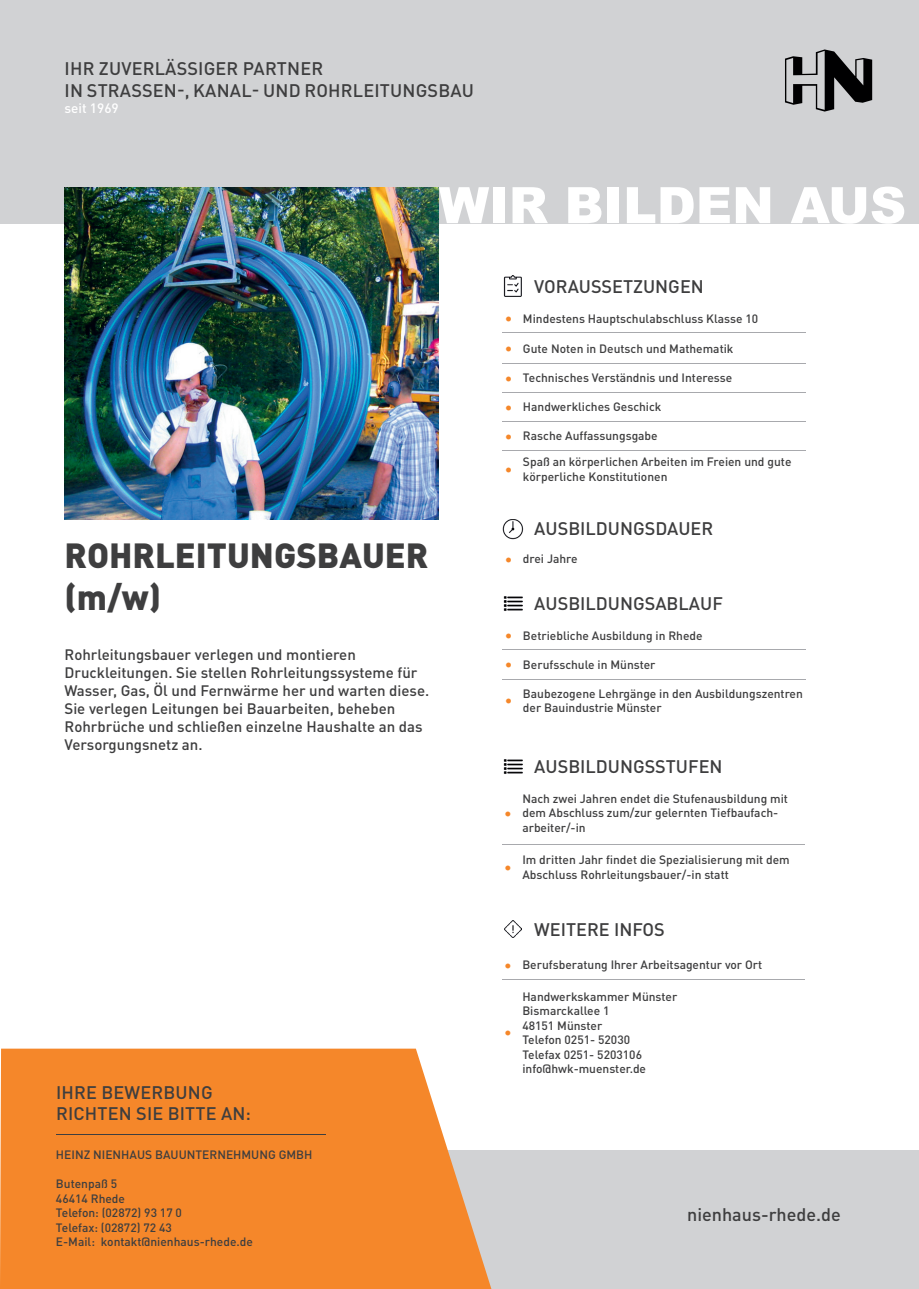
<style>
.page{position:relative;width:919px;height:1289px;background:#fff}
.page>*{position:absolute;margin:0;border:0;box-sizing:border-box;transform-origin:0 0}
.t1{font:900 50.25px "Arial";color:#fff}
.t2{font:900 34.5px/41.4px "DIN Pro";color:#3e3e3f}
.t3{font:500 18px/21.6px "DIN Pro";color:#3e3e3f}
.t4{font:500 15px/18px "DIN Pro";color:#3e3e3f}
.t5{font:500 15px "DIN Pro";color:#f5872a}
.t6{font:500 13.5px "DIN Pro";color:#fff}
.t7{font:500 12px/14.4px "DIN Pro";color:#3e3e3f}
.s1{font-size:15px;color:#f5872a}
</style>
<div class="page">
<div style="left:13px;top:1150px;width:905px;height:138px;background:#d1d2d4"></div>
<div style="left:0;top:0;width:918px;height:223px;background:#d1d2d4"></div>
<svg style="left:502px;top:450px;width:19px;height:1px"></svg>
<hr style="left:521px;top:450px;width:284px;height:1px;background:#a8a9ad">
<svg style="left:502px;top:421px;width:19px;height:1px"></svg>
<hr style="left:521px;top:421px;width:284px;height:1px;background:#a8a9ad">
<svg style="left:502px;top:363px;width:19px;height:1px"></svg>
<hr style="left:521px;top:363px;width:284px;height:1px;background:#a8a9ad">
<svg style="left:502px;top:392px;width:19px;height:1px"></svg>
<hr style="left:521px;top:392px;width:284px;height:1px;background:#a8a9ad">
<svg style="left:502px;top:332px;width:19px;height:1px"></svg>
<hr style="left:521px;top:332px;width:284px;height:1px;background:#a8a9ad">
<svg style="left:502px;top:679px;width:19px;height:1px"></svg>
<hr style="left:521px;top:679px;width:284px;height:1px;background:#a8a9ad">
<svg style="left:502px;top:649px;width:19px;height:1px"></svg>
<hr style="left:521px;top:649px;width:284px;height:1px;background:#a8a9ad">
<svg style="left:502px;top:844px;width:18px;height:1px"></svg>
<hr style="left:520px;top:844px;width:284px;height:1px;background:#a8a9ad">
<svg style="left:0;top:1048px;width:491px;height:240px;background:#f48f3a"></svg>
<hr style="left:56px;top:1133px;width:269px;height:1px;background:#3e3e3f">
<img style="left:503px;top:275px;width:19px;height:22px">
<img style="left:502px;top:519px;width:21px;height:21px">
<img style="left:503px;top:596px;width:20px;height:15px">
<img style="left:504px;top:759px;width:19px;height:15px">
<img style="left:504px;top:920px;width:17px;height:17px">
<svg style="left:502px;top:979px;width:18px;height:1px"></svg>
<hr style="left:520px;top:979px;width:284px;height:1px;background:#a8a9ad">
<svg style="left:785px;top:49px;width:87px;height:63px"></svg>
<img style="left:64px;top:187px;width:375px;height:332px">
<h3 class="t3" style="left:65px;top:57px;width:411px">IHR ZUVERLÄSSIGER PARTNER<br>IN STRASSEN-, KANAL- UND ROHRLEITUNGSBAU</h3>
<p class="t6" style="left:64px;top:99px;width:56px">seit 1969</p>
<h1 class="t1" style="left:439px;top:177px;width:468px">WIR BILDEN AUS</h1>
<h2 class="t2" style="left:64px;top:533px;width:365px">ROHRLEITUNGSBAUER (m/w)</h2>
<p class="t4" style="left:64px;top:644px;width:366px">Rohrleitungsbauer verlegen und montieren Druckleitungen. Sie stellen Rohrleitungssysteme für Wasser, Gas, Öl und Fernwärme her und warten diese.<br>Sie verlegen Leitungen bei Bauarbeiten, beheben Rohrbrüche und schließen einzelne Haushalte an das Versorgungsnetz an.</p>
<h3 class="t3" style="left:56px;top:1080px;width:196px">IHRE BEWERBUNG<br>RICHTEN SIE BITTE AN:</h3>
<p class="t7" style="left:56px;top:1147px;width:258px">HEINZ NIENHAUS BAUUNTERNEHMUNG GMBH</p>
<p class="t7" style="left:56px;top:1176px;width:198px">Butenpaß 5<br>46414 Rhede<br>Telefon: (02872) 93 17 0<br>Telefax: (02872) 72 43<br>E-Mail: kontakt@nienhaus-rhede.de</p>
<h3 class="t3" style="left:534px;top:275px;width:171px">VORAUSSETZUNGEN</h3>
<p class="t7" style="left:504px;top:311px;width:255px"><span class="s1">•</span> Mindestens Hauptschulabschluss Klasse 10</p>
<p class="t7" style="left:504px;top:340px;width:230px"><span class="s1">•</span> Gute Noten in Deutsch und Mathematik</p>
<p class="t7" style="left:504px;top:370px;width:229px"><span class="s1">•</span> Technisches Verständnis und Interesse</p>
<p class="t7" style="left:504px;top:399px;width:158px"><span class="s1">•</span> Handwerkliches Geschick</p>
<p class="t7" style="left:504px;top:428px;width:154px"><span class="s1">•</span> Rasche Auffassungsgabe</p>
<p class="t5" style="left:504px;top:459px;width:9px">•</p>
<p class="t7" style="left:523px;top:454px;width:270px">Spaß an körperlichen Arbeiten im Freien und gute körperliche Konstitutionen</p>
<h3 class="t3" style="left:534px;top:517px;width:180px">AUSBILDUNGSDAUER</h3>
<p class="t7" style="left:504px;top:551px;width:74px"><span class="s1">•</span> drei Jahre</p>
<h3 class="t3" style="left:534px;top:592px;width:190px">AUSBILDUNGSABLAUF</h3>
<p class="t7" style="left:504px;top:627px;width:199px"><span class="s1">•</span> Betriebliche Ausbildung in Rhede</p>
<p class="t7" style="left:504px;top:657px;width:152px"><span class="s1">•</span> Berufsschule in Münster</p>
<p class="t5" style="left:504px;top:690px;width:9px">•</p>
<p class="t7" style="left:523px;top:686px;width:281px">Baubezogene Lehrgänge in den Ausbildungszentren der Bauindustrie Münster</p>
<p class="t5" style="left:504px;top:803px;width:9px">•</p>
<h3 class="t3" style="left:534px;top:755px;width:190px">AUSBILDUNGSSTUFEN</h3>
<p class="t7" style="left:522px;top:791px;width:267px">Nach zwei Jahren endet die Stufenausbildung mit dem Abschluss zum/zur gelernten Tiefbaufach&shy;arbeiter/-in</p>
<p class="t5" style="left:504px;top:857px;width:9px">•</p>
<p class="t7" style="left:522px;top:852px;width:269px">Im dritten Jahr findet die Spezialisierung mit dem<br>Abschluss Rohrleitungsbauer/-in statt</p>
<h3 class="t3" style="left:534px;top:918px;width:132px">WEITERE INFOS</h3>
<p class="t7" style="left:504px;top:957px;width:260px"><span class="s1">•</span> Berufsberatung Ihrer Arbeitsagentur vor Ort</p>
<p class="t5" style="left:504px;top:1022px;width:9px">•</p>
<p class="t7" style="left:522px;top:988px;width:156px">Handwerkskammer Münster<br>Bismarckallee 1<br>48151 Münster<br>Telefon 0251- 52030<br>Telefax 0251- 5203106 info@hwk-muenster.de</p>
<h3 class="t3" style="left:687px;top:1202px;width:155px">nienhaus-rhede.de</h3>
</div>
